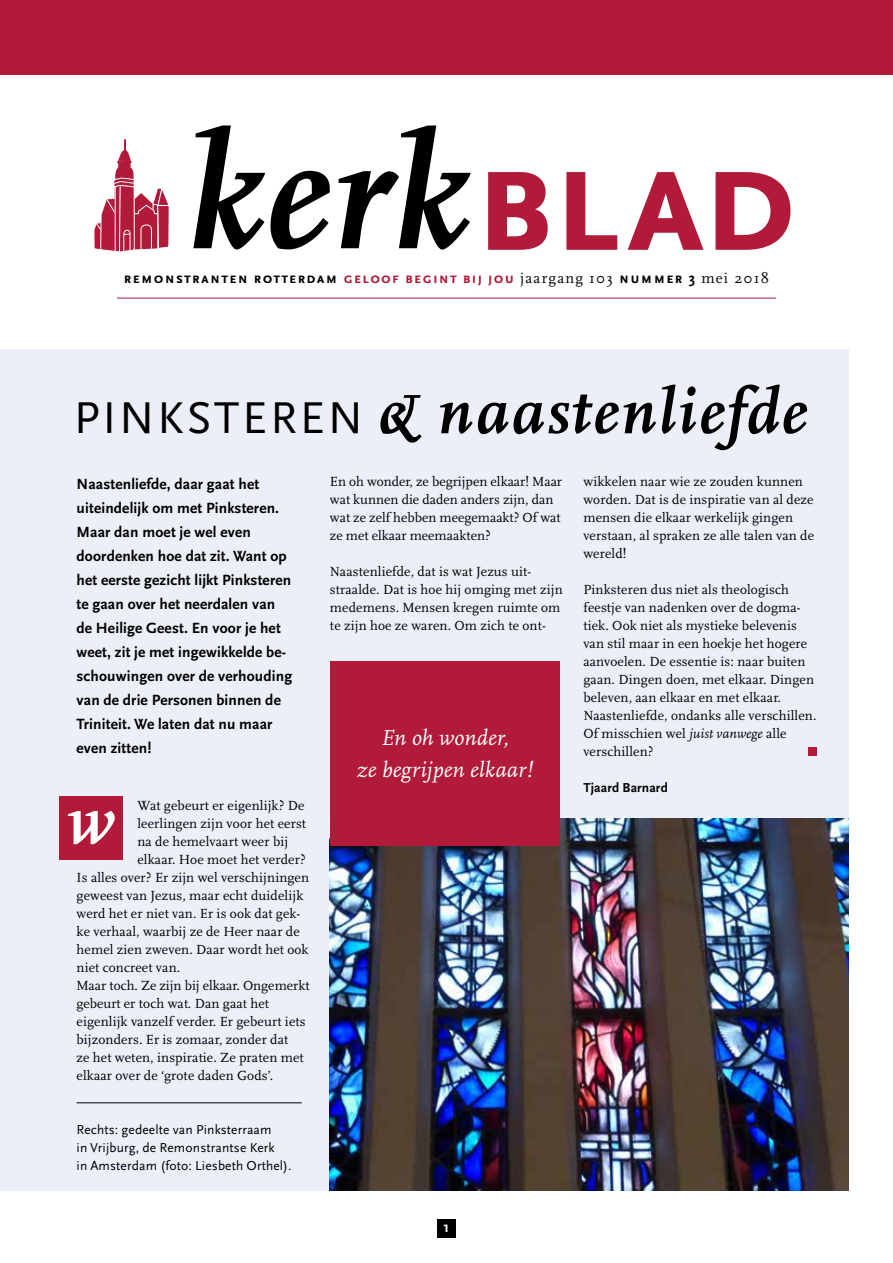
<style>
.page{position:relative;width:893px;height:1263px;background:#fff}
.page>*{position:absolute;margin:0;border:0;box-sizing:border-box;transform-origin:0 0}
.t1{font:italic 700 166.5px "Scala OT";color:#000}
.t2{font:italic 700 70.5px "Scala OT";color:#fff}
.t3{font:italic 700 66px "Scala OT";letter-spacing:.04em;color:#000}
.t4{font:italic 22.5px/31.5px "Scala OT";letter-spacing:.01em;color:#fff;text-align:center}
.t5{font:700 15.45px/24px "Scala Sans OT";letter-spacing:.01em;color:#000}
.t6{font:700 15px "Scala Sans OT";letter-spacing:.08em;color:#000}
.t7{font:700 15px "Scala Sans OT";color:#fff}
.t8{font:13.8px/18px "Scala OT";letter-spacing:.01em;color:#000}
.t9{font:13.5px/18px "Scala Sans OT";letter-spacing:.01em;color:#000}
.t10{font:700 13.5px "Scala Sans OT";color:#000}
.s1{font-family:"Scala Sans OT";font-style:normal;font-size:158.25px;color:#b11a39}
.s2{color:#b11a39}
.s3{font-family:"Scala OT";font-weight:400}
.s4{font-family:"Scala Sans OT";font-weight:400;font-style:normal;font-size:46.5px}
.s5{font-style:italic}
</style>
<div class="page">
<div style="left:0;top:349px;width:848px;height:842px;background:#eceff8"></div>
<img style="left:330px;top:819px;width:518px;height:372px">
<div style="left:437px;top:1219px;width:19px;height:19px;background:#000"></div>
<hr style="left:117px;top:298px;width:659px;height:1px;background:#b11a39">
<svg style="left:94px;top:139px;width:75px;height:113px"></svg>
<hr style="left:115px;top:187px;width:1px;height:65px;background:#fff">
<div style="left:0;top:0;width:893px;height:74px;background:#b11a39"></div>
<div style="left:808px;top:747px;width:8px;height:9px;background:#b11a39"></div>
<div style="left:330px;top:661px;width:230px;height:185px;background:#b11a39"></div>
<div style="left:59px;top:796px;width:64px;height:64px;background:#b11a39"></div>
<hr style="left:77px;top:1102px;width:225px;height:1px;background:#000">
<h1 class="t1" style="left:187px;top:102px;width:613px">kerk<span class="s1">blad</span></h1>
<p class="t6" style="left:124px;top:270px;width:647px">remonstranten rotterdam <span class="s2">geloof begint bij jou</span> <span class="s3">jaargang 103</span> nummer 3 <span class="s3">mei 2018</span></p>
<h3 class="t3" style="left:74px;top:375px;width:734px"><span class="s4">PINKSTEREN</span> &amp; naastenliefde</h3>
<p class="t5" style="left:77px;top:472px;width:217px">Naastenliefde, daar gaat het uiteindelijk om met Pinksteren.<br>Maar dan moet je wel even doordenken hoe dat zit. Want op het eerste gezicht lijkt Pinksteren te gaan over het neerdalen van de Heilige Geest. En voor je het weet, zit je met ingewikkelde be&shy;schouwingen over de verhouding van de drie Personen binnen de<br>Triniteit. We laten dat nu maar even zitten!</p>
<p class="t8" style="left:137px;top:797px;width:169px">Wat gebeurt er eigenlijk? De</p>
<p class="t8" style="left:137px;top:815px;width:170px">leerlingen zijn voor het eerst</p>
<p class="t8" style="left:137px;top:833px;width:152px">na de hemelvaart weer bij</p>
<p class="t8" style="left:137px;top:851px;width:170px">elkaar. Hoe moet het verder?</p>
<p class="t8" style="left:77px;top:869px;width:234px">Is alles over? Er zijn wel verschijningen</p>
<p class="t8" style="left:77px;top:887px;width:228px">geweest van Jezus, maar echt duidelijk</p>
<p class="t8" style="left:77px;top:905px;width:225px">werd het er niet van. Er is ook dat gek-</p>
<p class="t8" style="left:77px;top:923px;width:225px">ke verhaal, waarbij ze de Heer naar de</p>
<p class="t8" style="left:77px;top:941px;width:234px">hemel zien zweven. Daar wordt het ook</p>
<p class="t8" style="left:77px;top:959px;width:105px">niet concreet van.</p>
<p class="t8" style="left:77px;top:977px;width:235px">Maar toch. Ze zijn bij elkaar. Ongemerkt</p>
<p class="t8" style="left:77px;top:995px;width:194px">gebeurt er toch wat. Dan gaat het</p>
<p class="t8" style="left:77px;top:1013px;width:231px">eigenlijk vanzelf verder. Er gebeurt iets</p>
<p class="t8" style="left:77px;top:1031px;width:213px">bijzonders. Er is zomaar, zonder dat</p>
<p class="t8" style="left:77px;top:1049px;width:229px">ze het weten, inspiratie. Ze praten met</p>
<p class="t8" style="left:77px;top:1067px;width:198px">elkaar over de ‘grote daden Gods’.</p>
<h2 class="t2" style="left:67px;top:782px;width:47px">w</h2>
<p class="t9" style="left:77px;top:1121px;width:217px">Rechts: gedeelte van Pinksterraam<br>in Vrijburg, de Remonstrantse Kerk<br>in Amsterdam (foto: Liesbeth Orthel).</p>
<p class="t8" style="left:330px;top:473px;width:234px">En oh wonder, ze begrijpen elkaar! Maar wat kunnen die daden anders zijn, dan wat ze zelf hebben meegemaakt? Of wat ze met elkaar meemaakten?</p>
<p class="t8" style="left:330px;top:563px;width:234px">Naastenliefde, dat is wat Jezus uit&shy;straalde. Dat is hoe hij omging met zijn medemens. Mensen kregen ruimte om te zijn hoe ze waren. Om zich te ont-</p>
<h3 class="t4" style="left:357px;top:723px;width:178px">En oh wonder,<br>ze begrijpen elkaar!</h3>
<p class="t7" style="left:444px;top:1218px;width:7px">1</p>
<p class="t8" style="left:583px;top:473px;width:232px">wikkelen naar wie ze zouden kunnen worden. Dat is de inspiratie van al deze mensen die elkaar werkelijk gingen verstaan, al spraken ze alle talen van de wereld!</p>
<p class="t8" style="left:583px;top:581px;width:235px">Pinksteren dus niet als theologisch feestje van nadenken over de dogma&shy;tiek. Ook niet als mystieke belevenis van stil maar in een hoekje het hogere aanvoelen. De essentie is: naar buiten gaan. Dingen doen, met elkaar. Dingen beleven, aan elkaar en met elkaar.<br>Naastenliefde, ondanks alle verschillen.<br>Of misschien wel <span class="s5">juist vanwege</span> alle verschillen?</p>
<p class="t10" style="left:583px;top:780px;width:86px">Tjaard Barnard</p>
</div>
